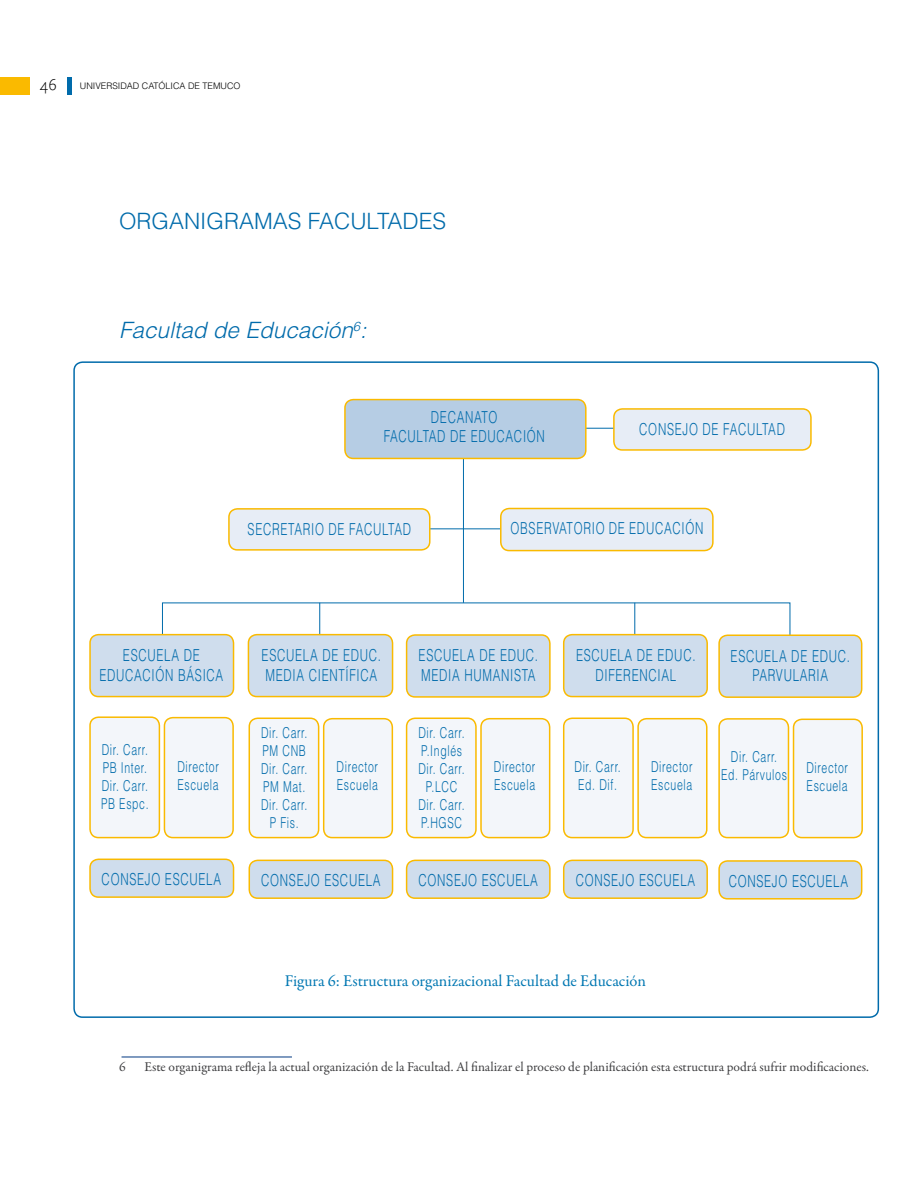
<style>
.page{position:relative;width:918px;height:1188px;background:#fff}
.page>*{position:absolute;margin:0;border:0;box-sizing:border-box;transform-origin:0 0}
.t1{font:300 22.5px "Helvetica LT Std";color:#006bab}
.t2{font:italic 300 22.5px "Helvetica LT Std";color:#006bab}
.t3{font:300 16.5px "Helvetica LT Std";letter-spacing:.06em;color:#006bab;scale:.7 1}
.t4{font:16.5px "Garamond Premr Pro";color:#0077b2}
.t5{font:300 16.5px "Scala Sans Pro";color:#000}
.t6{font:300 15px/18px "Helvetica LT Std";letter-spacing:.06em;color:#006bab;scale:.7 1}
.t7{font:13.5px "Garamond Premr Pro";color:#3e3e40}
.t8{font:300 9px "Helvetica LT Std";color:#000}
</style>
<div class="page">
<hr style="left:67px;top:77px;width:4px;height:17px;background:#006bab">
<div style="left:0;top:77px;width:30px;height:17px;background:#faba00"></div>
<hr style="left:525px;top:428px;width:89px;height:1px;background:#006bab">
<div style="left:614px;top:409px;width:197px;height:41px;background:#e7edf6;border-radius:9px"></div>
<div style="left:613px;top:408px;width:199px;height:43px;border:2px solid #faba00;border-radius:9px"></div>
<hr style="left:463px;top:450px;width:1px;height:153px;background:#006bab">
<hr style="left:412px;top:529px;width:89px;height:1px;background:#006bab">
<svg style="left:162px;top:603px;width:628px;height:48px"></svg>
<div style="left:345px;top:400px;width:241px;height:58px;background:#b6cde4;border-radius:9px"></div>
<div style="left:344px;top:399px;width:243px;height:60px;border:2px solid #faba00;border-radius:9px"></div>
<div style="left:229px;top:509px;width:201px;height:41px;background:#e7edf6;border-radius:9px"></div>
<div style="left:228px;top:508px;width:203px;height:43px;border:2px solid #faba00;border-radius:9px"></div>
<div style="left:90px;top:635px;width:144px;height:62px;background:#cfdded;border-radius:9px"></div>
<div style="left:89px;top:634px;width:145px;height:63px;border:2px solid #faba00;border-radius:9px"></div>
<div style="left:248px;top:635px;width:145px;height:62px;background:#cfdded;border-radius:9px"></div>
<div style="left:248px;top:634px;width:145px;height:63px;border:2px solid #faba00;border-radius:9px"></div>
<div style="left:564px;top:635px;width:143px;height:62px;background:#cfdded;border-radius:9px"></div>
<div style="left:563px;top:634px;width:145px;height:63px;border:2px solid #faba00;border-radius:9px"></div>
<div style="left:90px;top:717px;width:69px;height:121px;background:#f3f6fa;border-radius:9px"></div>
<div style="left:89px;top:716px;width:71px;height:122px;border:2px solid #faba00;border-radius:9px"></div>
<div style="left:164px;top:718px;width:69px;height:120px;background:#f3f6fa;border-radius:9px"></div>
<div style="left:164px;top:717px;width:70px;height:121px;border:2px solid #faba00;border-radius:9px"></div>
<div style="left:90px;top:859px;width:144px;height:38px;background:#cfdded;border-radius:9px"></div>
<div style="left:89px;top:859px;width:145px;height:39px;border:2px solid #faba00;border-radius:9px"></div>
<div style="left:501px;top:509px;width:212px;height:42px;background:#e7edf6;border-radius:9px"></div>
<div style="left:500px;top:508px;width:214px;height:43px;border:2px solid #faba00;border-radius:9px"></div>
<div style="left:407px;top:635px;width:143px;height:62px;background:#cfdded;border-radius:9px"></div>
<div style="left:406px;top:634px;width:145px;height:64px;border:2px solid #faba00;border-radius:9px"></div>
<div style="left:249px;top:718px;width:70px;height:120px;background:#f3f6fa;border-radius:9px"></div>
<div style="left:249px;top:718px;width:70px;height:120px;border:2px solid #faba00;border-radius:9px"></div>
<div style="left:324px;top:719px;width:68px;height:119px;background:#f3f6fa;border-radius:9px"></div>
<div style="left:323px;top:718px;width:70px;height:120px;border:2px solid #faba00;border-radius:9px"></div>
<div style="left:249px;top:860px;width:144px;height:38px;background:#cfdded;border-radius:9px"></div>
<div style="left:249px;top:860px;width:144px;height:39px;border:2px solid #faba00;border-radius:9px"></div>
<div style="left:407px;top:718px;width:69px;height:120px;background:#f3f6fa;border-radius:9px"></div>
<div style="left:406px;top:718px;width:71px;height:120px;border:2px solid #faba00;border-radius:9px"></div>
<div style="left:481px;top:719px;width:69px;height:119px;background:#f3f6fa;border-radius:9px"></div>
<div style="left:480px;top:718px;width:70px;height:120px;border:2px solid #faba00;border-radius:9px"></div>
<div style="left:407px;top:860px;width:143px;height:38px;background:#cfdded;border-radius:9px"></div>
<div style="left:406px;top:860px;width:145px;height:39px;border:2px solid #faba00;border-radius:9px"></div>
<div style="left:564px;top:718px;width:69px;height:120px;background:#f3f6fa;border-radius:9px"></div>
<div style="left:563px;top:718px;width:71px;height:120px;border:2px solid #faba00;border-radius:9px"></div>
<div style="left:638px;top:719px;width:69px;height:119px;background:#f3f6fa;border-radius:9px"></div>
<div style="left:637px;top:718px;width:71px;height:120px;border:2px solid #faba00;border-radius:9px"></div>
<div style="left:564px;top:860px;width:143px;height:38px;background:#cfdded;border-radius:9px"></div>
<div style="left:563px;top:860px;width:145px;height:39px;border:2px solid #faba00;border-radius:9px"></div>
<div style="left:719px;top:635px;width:143px;height:62px;background:#cfdded;border-radius:9px"></div>
<div style="left:718px;top:635px;width:144px;height:63px;border:2px solid #faba00;border-radius:9px"></div>
<div style="left:719px;top:719px;width:69px;height:119px;background:#f3f6fa;border-radius:9px"></div>
<div style="left:718px;top:718px;width:71px;height:120px;border:2px solid #faba00;border-radius:9px"></div>
<div style="left:794px;top:719px;width:68px;height:119px;background:#f3f6fa;border-radius:9px"></div>
<div style="left:793px;top:719px;width:70px;height:119px;border:2px solid #faba00;border-radius:9px"></div>
<div style="left:719px;top:861px;width:143px;height:38px;background:#cfdded;border-radius:9px"></div>
<div style="left:718px;top:860px;width:144px;height:40px;border:2px solid #faba00;border-radius:9px"></div>
<hr style="left:122px;top:1057px;width:170px;height:1px;background:#003882">
<p class="t5" style="left:40px;top:75px;width:19px">46</p>
<p class="t8" style="left:80px;top:80px;width:162px">UNIVERSIDAD CATÓLICA DE TEMUCO</p>
<h1 class="t1" style="left:119px;top:207px;width:121px">ORGANIGRAMAS</h1>
<h1 class="t1" style="left:308px;top:207px;width:15px">FACULTADES</h1>
<h1 class="t2" style="left:119px;top:316px;width:249px">Facultad de Educación<sup>6</sup>:</h1>
<p class="t3" style="left:431px;top:406px;width:26px">DECAN</p>
<p class="t3" style="left:474px;top:406px;width:35px">ATO</p>
<p class="t3" style="left:384px;top:426px;width:22px">FACULTAD</p>
<p class="t3" style="left:450px;top:426px;width:43px">DE EDUCACIÓN</p>
<p class="t3" style="left:639px;top:419px;width:26px">CONSE</p>
<p class="t3" style="left:683px;top:419px;width:80px">JO DE FACULTAD</p>
<p class="t3" style="left:248px;top:519px;width:12px">SECRETARIO</p>
<p class="t3" style="left:329px;top:519px;width:42px">DE FACULTAD</p>
<p class="t3" style="left:511px;top:518px;width:13px">OBSERVATORIO</p>
<p class="t3" style="left:609px;top:518px;width:42px">DE EDUCACIÓN</p>
<p class="t3" style="left:123px;top:645px;width:24px">ESCUELA</p>
<p class="t3" style="left:184px;top:645px;width:12px">DE</p>
<p class="t3" style="left:99px;top:665px;width:24px">EDUCACIÓN</p>
<p class="t3" style="left:178px;top:665px;width:12px">BÁSICA</p>
<p class="t3" style="left:262px;top:645px;width:24px">ESCUELA</p>
<p class="t3" style="left:322px;top:645px;width:43px">DE EDUC</p>
<p class="t3" style="left:378px;top:645px;width:6px">.</p>
<p class="t3" style="left:265px;top:665px;width:12px">MEDIA</p>
<p class="t3" style="left:309px;top:665px;width:12px">CIENT</p>
<p class="t3" style="left:346px;top:665px;width:17px">ÍFICA</p>
<p class="t3" style="left:419px;top:645px;width:13px">ESCUELA</p>
<p class="t3" style="left:479px;top:645px;width:43px">DE EDUC</p>
<p class="t3" style="left:535px;top:645px;width:6px">.</p>
<p class="t3" style="left:421px;top:665px;width:26px">MEDIA</p>
<p class="t3" style="left:464px;top:665px;width:25px">HUMANISTA</p>
<p class="t3" style="left:576px;top:645px;width:24px">ESCUELA</p>
<p class="t3" style="left:637px;top:645px;width:43px">DE EDUC</p>
<p class="t3" style="left:692px;top:645px;width:6px">.</p>
<p class="t3" style="left:595px;top:665px;width:24px">DIFERENCIAL</p>
<p class="t3" style="left:731px;top:646px;width:24px">ESCUELA</p>
<p class="t3" style="left:791px;top:646px;width:43px">DE EDUC</p>
<p class="t3" style="left:847px;top:646px;width:6px">.</p>
<p class="t3" style="left:752px;top:665px;width:12px">PARVULARIA</p>
<p class="t6" style="left:101px;top:740px;width:69px;text-align:justify">DIR. CARR.<br>PB INTER.<br>DIR. CARR.<br>PB ESPC.</p>
<p class="t6" style="left:177px;top:758px;width:61px">DIRECTOR<br>ESCUELA</p>
<p class="t6" style="left:261px;top:723px;width:68px">DIR. CARR.</p>
<p class="t6" style="left:263px;top:741px;width:41px">PM CNB</p>
<p class="t6" style="left:261px;top:759px;width:68px">DIR. CARR.</p>
<p class="t6" style="left:263px;top:777px;width:62px">PM MAT.</p>
<p class="t6" style="left:261px;top:795px;width:68px">DIR. CARR.</p>
<p class="t6" style="left:270px;top:813px;width:43px">P FIS.</p>
<p class="t6" style="left:337px;top:758px;width:61px">DIRECTOR<br>ESCUELA</p>
<p class="t6" style="left:418px;top:723px;width:68px">DIR. CARR.</p>
<p class="t6" style="left:421px;top:741px;width:60px">P.INGLÉS</p>
<p class="t6" style="left:418px;top:759px;width:68px">DIR. CARR.</p>
<p class="t6" style="left:426px;top:777px;width:25px">P.LCC</p>
<p class="t6" style="left:418px;top:795px;width:68px">DIR. CARR.</p>
<p class="t6" style="left:421px;top:813px;width:49px">P.HGSC</p>
<p class="t6" style="left:494px;top:758px;width:61px">DIRECTOR<br>ESCUELA</p>
<p class="t6" style="left:574px;top:757px;width:68px">DIR. CARR.<br>ED. DIF.</p>
<p class="t6" style="left:651px;top:758px;width:61px">DIRECTOR<br>ESCUELA</p>
<p class="t6" style="left:721px;top:747px;width:96px;text-align:center">DIR. CARR.<br>ED. PÁRVULOS</p>
<p class="t6" style="left:806px;top:758px;width:61px">DIRECTOR<br>ESCUELA</p>
<p class="t3" style="left:102px;top:868px;width:26px">CONSE</p>
<p class="t3" style="left:145px;top:868px;width:53px">JO ESCUELA</p>
<p class="t3" style="left:261px;top:870px;width:26px">CONSE</p>
<p class="t3" style="left:304px;top:870px;width:53px">JO ESCUELA</p>
<p class="t3" style="left:419px;top:870px;width:26px">CONSE</p>
<p class="t3" style="left:462px;top:870px;width:53px">JO ESCUELA</p>
<p class="t3" style="left:576px;top:870px;width:26px">CONSE</p>
<p class="t3" style="left:619px;top:870px;width:53px">JO ESCUELA</p>
<p class="t3" style="left:729px;top:871px;width:26px">CONSE</p>
<p class="t3" style="left:772px;top:871px;width:53px">JO ESCUELA</p>
<p class="t4" style="left:285px;top:971px;width:363px">Figura 6: Estructura organizacional Facultad de Educación</p>
<p class="t7" style="left:119px;top:1059px;width:8px">6</p>
<p class="t7" style="left:145px;top:1059px;width:726px">Este organigrama refleja la actual organización de la Facultad. Al finalizar el proceso de planificación esta estructura podrá sufrir modificaciones.</p>
</div>
